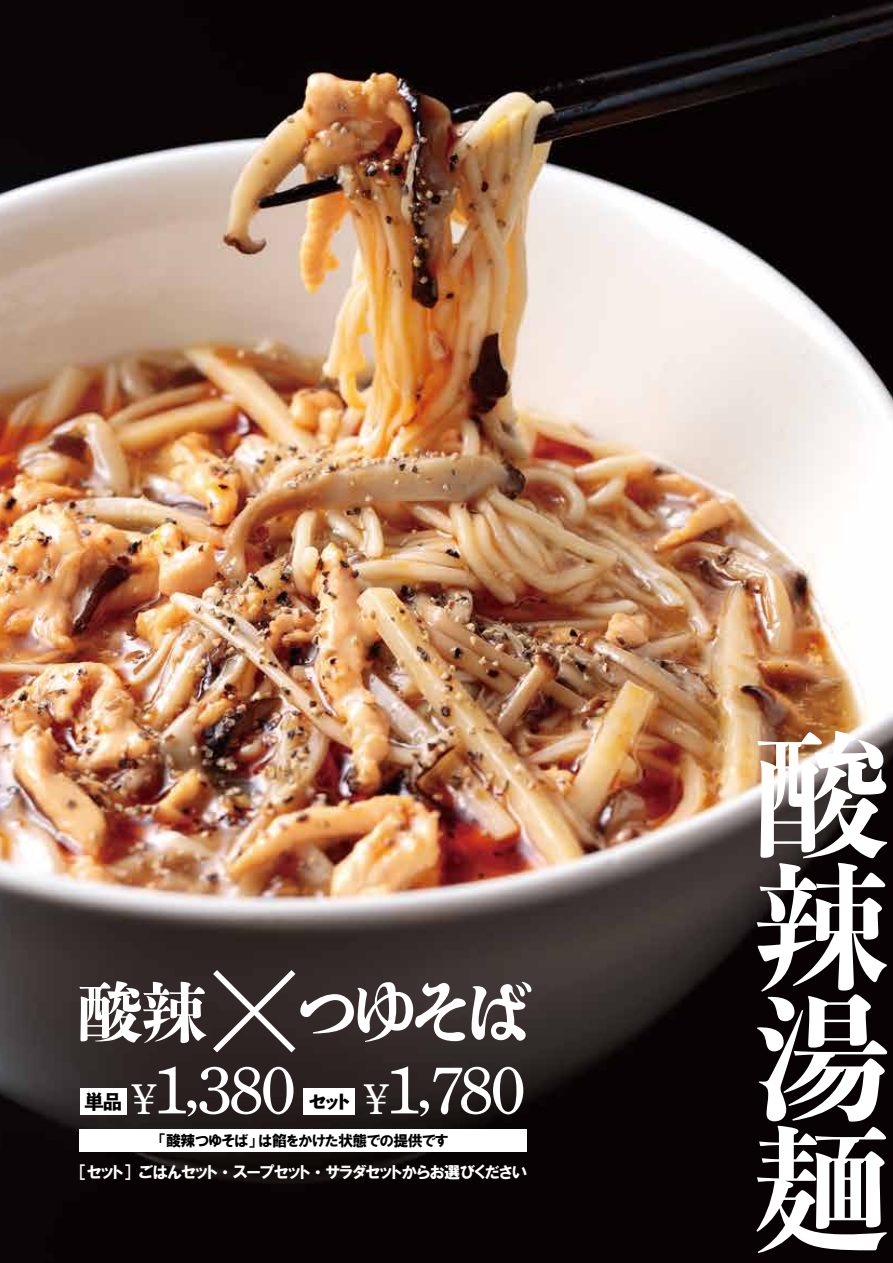
<style>
.page{position:relative;width:893px;height:1263px;background:#fff}
.page>*{position:absolute;margin:0;border:0;box-sizing:border-box;transform-origin:0 0}
.t1{font:135.45px/131.2px "Toppan Bunkyu Midashi Min Std N EB";color:#fff;text-align:justify}
.t2{font:67.5px "DNP Shuei Y Min Std M";letter-spacing:-.065em;color:#fff}
.t3{font:800 66px "DNP Shuei 4 go B Std";letter-spacing:-.13em;color:#fff}
.t4{font:19.35px "Toppan Bunkyu Midashi Go Std N EB";color:#000}
.t5{font:16.5px "HGP Soei Kakugothic UB";letter-spacing:-.03em;color:#fff}
.t6{font:15px "HGP Soei Kakugothic UB";letter-spacing:-.03em;color:#000}
.s1{font-family:"Adobe Kaiti Std";font-weight:400;font-size:135px}
.s2{font-size:43.8px}
.s3{font-size:60.75px}
</style>
<div class="page">
<img style="left:0;top:0;width:893px;height:1263px">
<div style="left:80px;top:1088px;width:46px;height:26px;background:#fff"></div>
<div style="left:303px;top:1088px;width:51px;height:26px;background:#fff"></div>
<div style="left:80px;top:1129px;width:447px;height:23px;background:#fff"></div>
<h3 class="t3" style="left:77px;top:965px;width:457px">酸辣<span class="s1">×</span>つゆそば</h3>
<p class="t4" style="left:84px;top:1086px;width:39px">単品</p>
<p class="t4" style="left:308px;top:1086px;width:46px">セット</p>
<h2 class="t2" style="left:355px;top:1043px;width:173px"><span class="s2">￥</span>1<span class="s3">,</span>780</h2>
<p class="t6" style="left:159px;top:1133px;width:291px">「酸辣つゆそば」は餡をかけた状態での提供です</p>
<p class="t5" style="left:80px;top:1164px;width:449px">［セット］ごはんセット・スープセット・サラダセットからお選びください</p>
<h2 class="t2" style="left:122px;top:1043px;width:176px"><span class="s2">￥</span>1<span class="s3">,</span>380</h2>
<h1 class="t1" style="left:754px;top:724px;width:135px">酸辣湯麺</h1>
</div>
